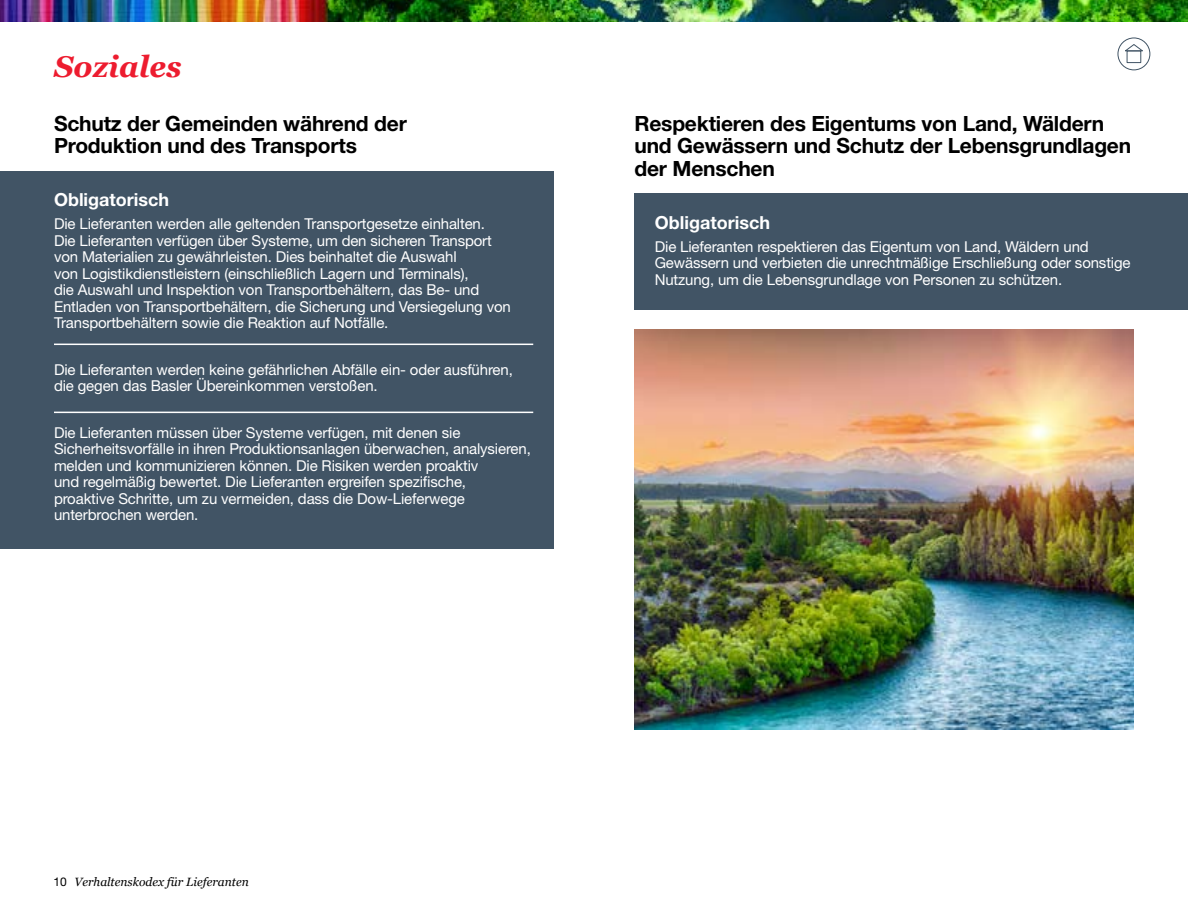
<style>
.page{position:relative;width:1188px;height:918px;background:#fff}
.page>*{position:absolute;margin:0;border:0;box-sizing:border-box;transform-origin:0 0}
.t1{font:italic 700 30px "Georgia";color:#ed1c2f}
.t2{font:700 21px/22.5px "Helvetica Neue LT Std";letter-spacing:-.01em;color:#000}
.t3{font:700 18px "Helvetica Neue LT Std";color:#fff}
.t4{font:15px/16.5px "Helvetica Neue LT Std";letter-spacing:-.01em;color:#fff}
.t5{font:italic 12px "Georgia";color:#000}
.s1{font-family:"Helvetica Neue LT Std";font-style:normal}
</style>
<div class="page">
<div style="left:634px;top:193px;width:554px;height:117px;background:#415465"></div>
<img style="left:0;top:0;width:1188px;height:22px">
<div style="left:0;top:171px;width:554px;height:377px;background:#415465"></div>
<hr style="left:54px;top:412px;width:479px;height:1px;background:#fff">
<hr style="left:54px;top:344px;width:479px;height:1px;background:#fff">
<img style="left:634px;top:330px;width:500px;height:400px">
<svg style="left:1118px;top:38px;width:32px;height:32px"></svg>
<div style="left:1118px;top:38px;width:32px;height:32px;border:1px solid #415465;border-radius:50%"></div>
<svg style="left:1123px;top:43px;width:22px;height:9px"></svg>
<div style="left:1127px;top:51px;width:14px;height:12px;border:1px solid #415465"></div>
<h1 class="t1" style="left:54px;top:47px;width:129px">Soziales</h1>
<h2 class="t2" style="left:54px;top:111px;width:354px">Schutz der Gemeinden während der<br>Produktion und des Transports</h2>
<p class="t3" style="left:54px;top:189px;width:117px">Obligatorisch</p>
<p class="t4" style="left:54px;top:216px;width:458px">Die Lieferanten werden alle geltenden Transportgesetze einhalten.<br>Die Lieferanten verfügen über Systeme, um den sicheren Transport von Materialien zu gewährleisten. Dies beinhaltet die Auswahl<br>von Logistikdienstleistern (einschließlich Lagern und Terminals),<br>die Auswahl und Inspektion von Transportbehältern, das Be- und Entladen von Transportbehältern, die Sicherung und Versiegelung von Transportbehältern sowie die Reaktion auf Notfälle.</p>
<p class="t4" style="left:54px;top:361px;width:460px">Die Lieferanten werden keine gefährlichen Abfälle ein- oder ausführen, die gegen das Basler Übereinkommen verstoßen.</p>
<p class="t4" style="left:54px;top:424px;width:478px">Die Lieferanten müssen über Systeme verfügen, mit denen sie Sicherheitsvorfälle in ihren Produktionsanlagen überwachen, analysieren, melden und kommunizieren können. Die Risiken werden proaktiv<br>und regelmäßig bewertet. Die Lieferanten ergreifen spezifische,<br>proaktive Schritte, um zu vermeiden, dass die Dow-Lieferwege unterbrochen werden.</p>
<h2 class="t2" style="left:634px;top:111px;width:498px">Respektieren des Eigentums von Land, Wäldern und Gewässern und Schutz der Lebensgrundlagen der Menschen</h2>
<p class="t3" style="left:655px;top:211px;width:117px">Obligatorisch</p>
<p class="t4" style="left:655px;top:238px;width:477px">Die Lieferanten respektieren das Eigentum von Land, Wäldern und<br>Gewässern und verbieten die unrechtmäßige Erschließung oder sonstige<br>Nutzung, um die Lebensgrundlage von Personen zu schützen.</p>
<p class="t5" style="left:53px;top:874px;width:197px"><span class="s1">10</span> Verhaltenskodex für Lieferanten</p>
</div>
